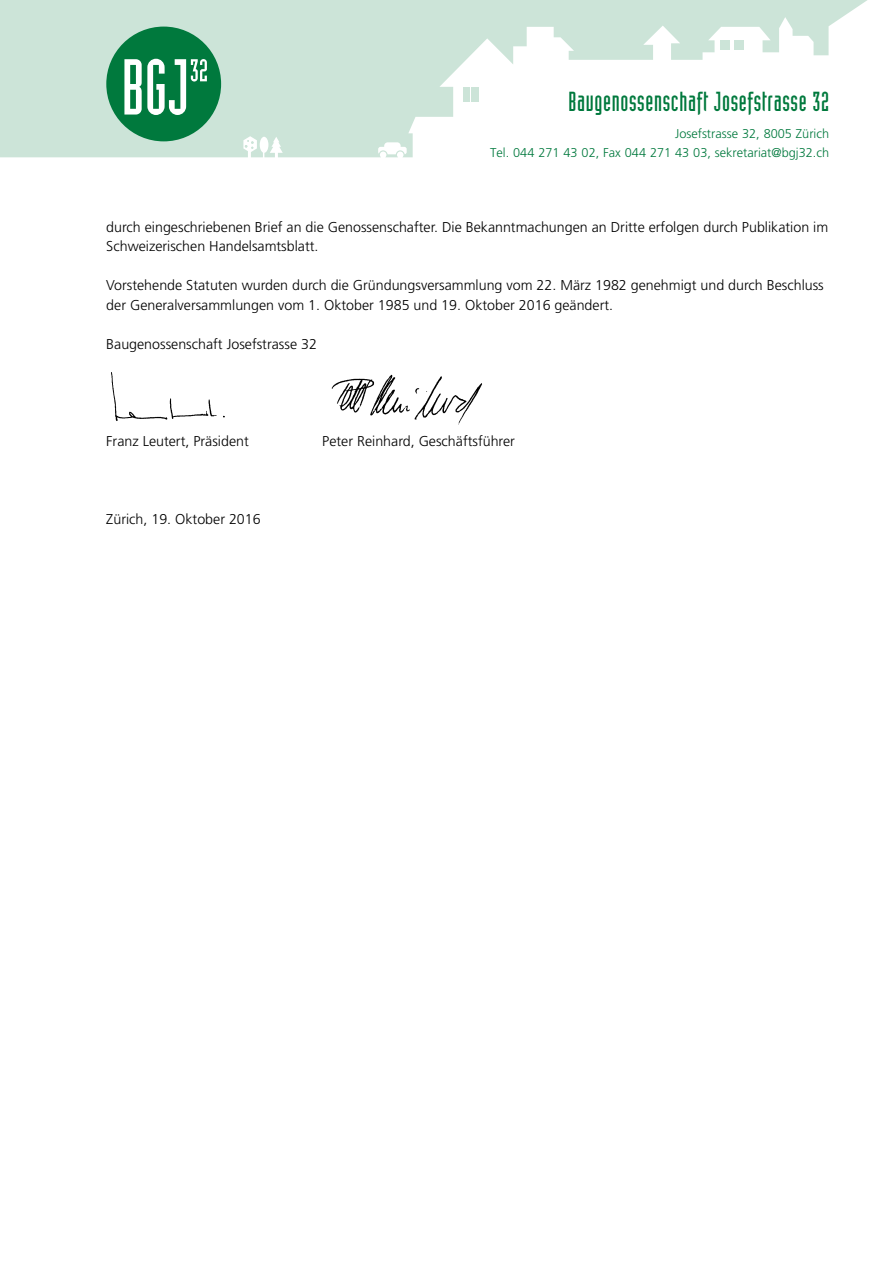
<style>
.page{position:relative;width:893px;height:1263px;background:#fff}
.page>*{position:absolute;margin:0;border:0;box-sizing:border-box;transform-origin:0 0}
.t1{font:27px "Industria Solid";letter-spacing:.025em;color:#00793d}
.t2{font:300 14.25px/19.5px "Frutiger";color:#000}
.t3{font:300 12.75px/19.5px "Frutiger";color:#00793d;text-align:right}
</style>
<div class="page">
<svg style="left:0;top:0;width:867px;height:157px;fill:#cce4d8"></svg>
<svg style="left:245px;top:140px;width:9px;height:9px"></svg>
<div style="left:721px;top:40px;width:9px;height:9px;background:#cce4d8"></div>
<div style="left:734px;top:40px;width:9px;height:9px;background:#cce4d8"></div>
<div style="left:106px;top:27px;width:115px;height:114px;background:#00793d;border-radius:50%"></div>
<svg style="left:124px;top:59px;width:83px;height:56px"></svg>
<img style="left:332px;top:374px;width:150px;height:50px">
<img style="left:111px;top:372px;width:114px;height:49px">
<h1 class="t1" style="left:568px;top:87px;width:262px">Baugenossenschaft Josefstrasse 32</h1>
<p class="t3" style="left:490px;top:124px;width:341px">Josefstrasse 32, 8005 Zürich<br>Tel. 044 271 43 02, Fax 044 271 43 03, sekretariat@bgj32.ch</p>
<p class="t2" style="left:106px;top:217px;width:723px">durch eingeschriebenen Brief an die Genossenschafter. Die Bekanntmachungen an Dritte erfolgen durch Publikation im<br>Schweizerischen Handelsamtsblatt.</p>
<p class="t2" style="left:106px;top:276px;width:719px">Vorstehende Statuten wurden durch die Gründungsversammlung vom 22. März 1982 genehmigt und durch Beschluss der Generalversammlungen vom 1. Oktober 1985 und 19. Oktober 2016 geändert.</p>
<p class="t2" style="left:106px;top:334px;width:212px">Baugenossenschaft Josefstrasse 32</p>
<p class="t2" style="left:106px;top:432px;width:144px">Franz Leutert, Präsident</p>
<p class="t2" style="left:322px;top:432px;width:194px">Peter Reinhard, Geschäftsführer</p>
<p class="t2" style="left:106px;top:510px;width:156px">Zürich, 19. Oktober 2016</p>
</div>
